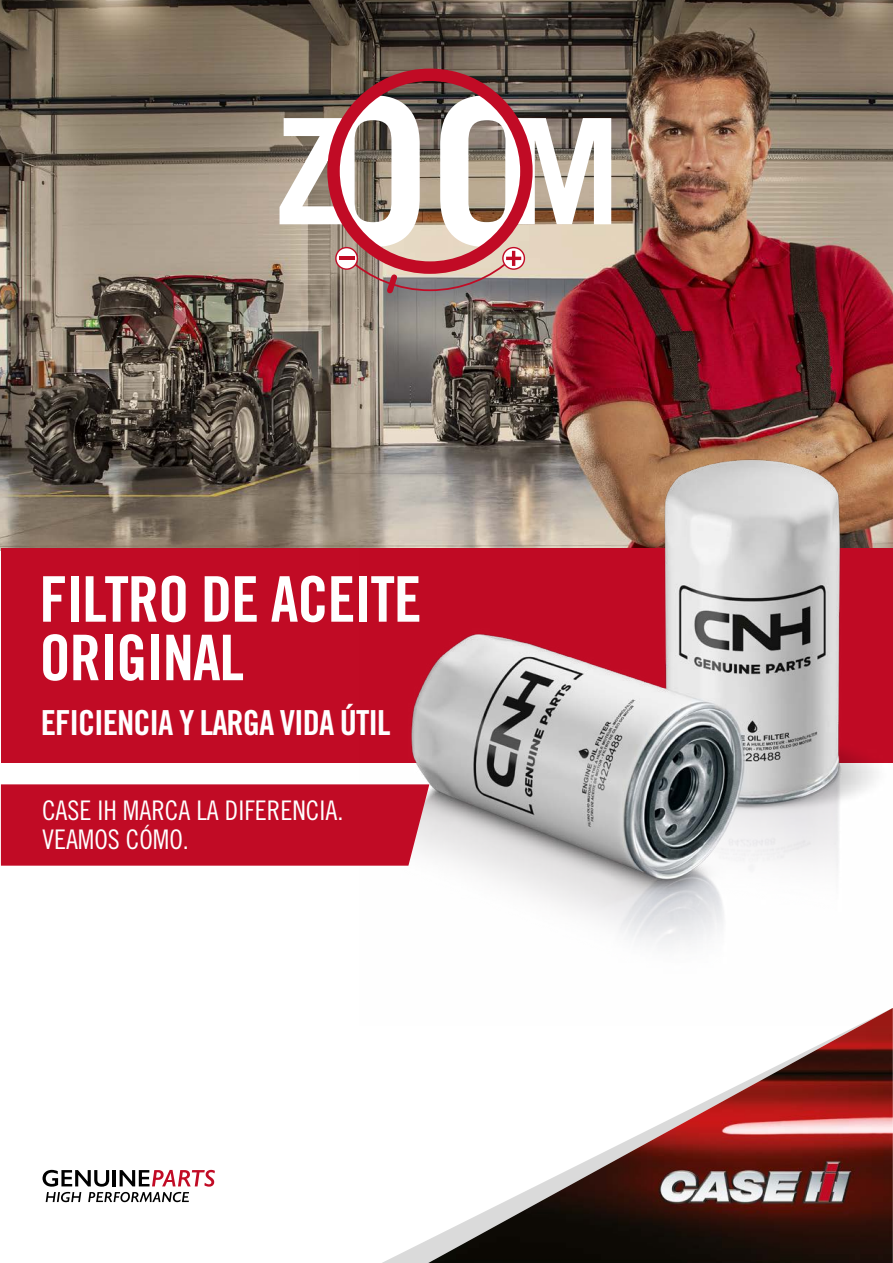
<style>
.page{position:relative;width:893px;height:1263px;background:#fff}
.page>*{position:absolute;margin:0;border:0;box-sizing:border-box;transform-origin:0 0}
.t1{font:63px/58.5px "Trade Gothic LT Std Bd Cn 20";letter-spacing:-.02em;color:#fff}
.t2{font:34.5px "Trade Gothic LT Std Bd Cn 20";letter-spacing:-.03em;color:#fff}
.t3{font:27px "Trade Gothic LT Std Cn 18";color:#fff}
</style>
<div class="page">
<img style="left:0;top:0;width:893px;height:551px">
<div style="left:327px;top:69px;width:206px;height:205px;border:12px solid #c10b25;border-radius:50%"></div>
<img style="left:280px;top:95px;width:331px;height:203px">
<div style="left:1px;top:549px;width:892px;height:214px;background:#c10b25"></div>
<svg style="left:43px;top:1170px;width:172px;height:32px"></svg>
<svg style="left:382px;top:1240px;width:46px;height:23px"></svg>
<img style="left:428px;top:1026px;width:465px;height:237px">
<img style="left:359px;top:435px;width:534px;height:591px">
<div style="left:1px;top:784px;width:428px;height:82px;background:#c10b25"></div>
<p class="t1" style="left:39px;top:569px;width:384px">FILTRO DE ACEITE<br>ORIGINAL</p>
<p class="t2" style="left:41px;top:701px;width:351px">EFICIENCIA Y LARGA VIDA ÚTIL</p>
<p class="t3" style="left:42px;top:794px;width:303px">CASE IH MARCA LA DIFERENCIA.</p>
<p class="t3" style="left:42px;top:823px;width:148px">VEAMOS CÓMO.</p>
</div>
